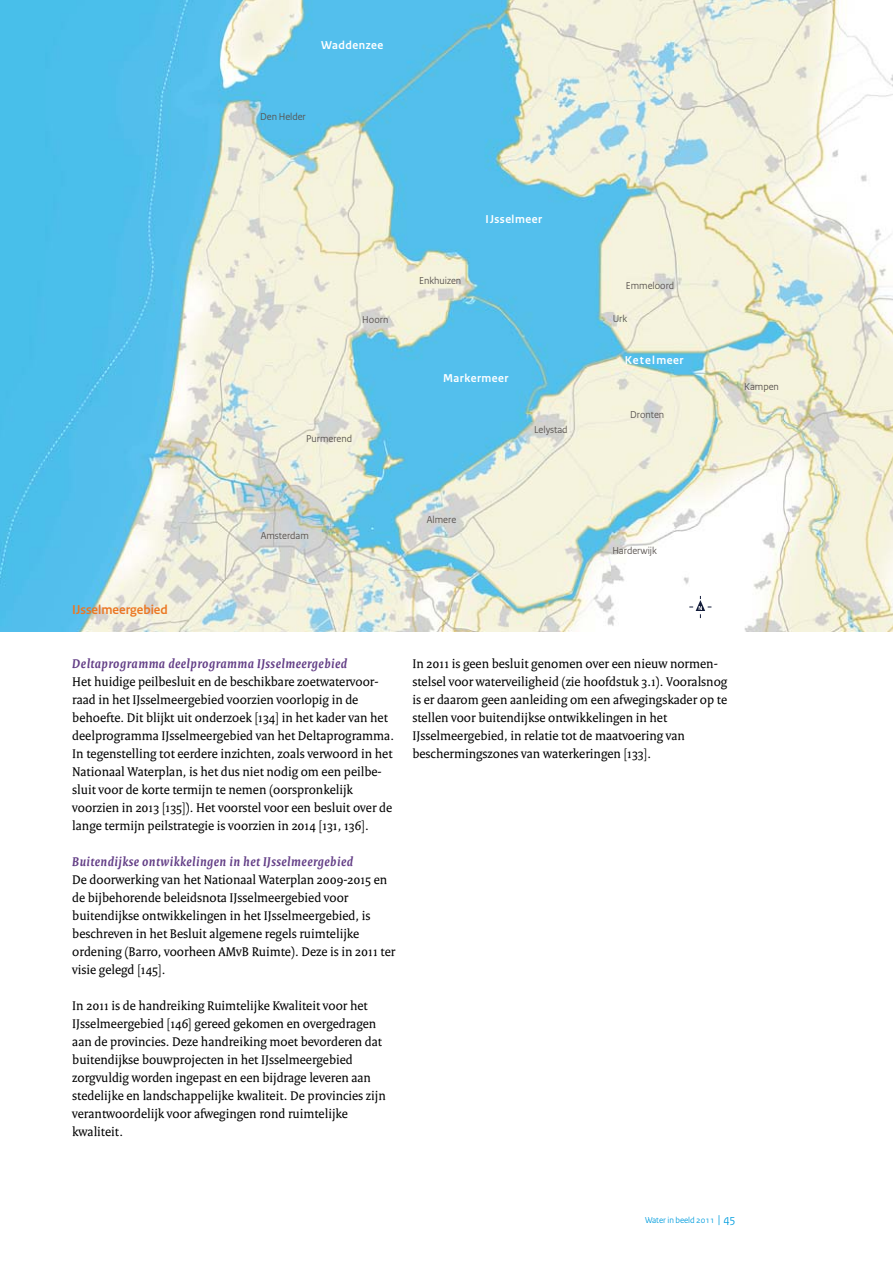
<style>
.page{position:relative;width:893px;height:1263px;background:#fff}
.page>*{position:absolute;margin:0;border:0;box-sizing:border-box;transform-origin:0 0}
.Broodtekst_RO_Mijs{font:13.5px/18px "Rijksoverheid Serif";color:#000}
.bold_cursief_kopje_p{font:italic 700 13.5px "Rijksoverheid Serif";letter-spacing:.04em;color:#633e86}
.Broodtekst_RO_Mijs-2{font:italic 700 13.5px "Rijksoverheid Serif";letter-spacing:.04em;color:#633e86}
.Titel_kaarten{font:700 13.5px "Rijksoverheid Sans Heading";color:#eb7723}
.waternaam_wit{font:700 12px "Rijksoverheid Sans Heading";letter-spacing:.04em;color:#fff}
.waternaam_wit-2{font:700 12px "Rijksoverheid Sans Heading";letter-spacing:.09em;color:#fff}
.plaatsnaam{font:10.5px "Rijksoverheid Sans";color:#57514d}
.t1{font:9px "Rijksoverheid Sans";color:#009dde}
.s1{font-size:12px}
</style>
<div class="page">
<img style="left:0;top:0;width:893px;height:631px">
<svg style="left:689px;top:596px;width:22px;height:22px"></svg>
<p class="waternaam_wit" style="left:321px;top:39px;width:64px">Waddenzee</p>
<p class="plaatsnaam" style="left:260px;top:110px;width:47px">Den Helder</p>
<p class="plaatsnaam" style="left:362px;top:313px;width:28px">Hoorn</p>
<p class="plaatsnaam" style="left:306px;top:432px;width:48px">Purmerend</p>
<p class="plaatsnaam" style="left:419px;top:275px;width:43px">Enkhuizen</p>
<p class="waternaam_wit" style="left:485px;top:212px;width:58px">IJsselmeer</p>
<p class="waternaam_wit" style="left:443px;top:371px;width:67px">Markermeer</p>
<p class="plaatsnaam" style="left:534px;top:423px;width:35px">Lelystad</p>
<p class="plaatsnaam" style="left:626px;top:279px;width:50px">Emmeloord</p>
<p class="plaatsnaam" style="left:613px;top:312px;width:16px">Urk</p>
<p class="waternaam_wit-2" style="left:625px;top:353px;width:60px">Ketelmeer</p>
<p class="plaatsnaam" style="left:630px;top:409px;width:36px">Dronten</p>
<p class="plaatsnaam" style="left:744px;top:381px;width:36px">Kampen</p>
<p class="plaatsnaam" style="left:261px;top:529px;width:50px">Amsterdam</p>
<p class="plaatsnaam" style="left:427px;top:513px;width:31px">Almere</p>
<p class="plaatsnaam" style="left:612px;top:545px;width:46px">Harderwijk</p>
<p class="Titel_kaarten" style="left:72px;top:602px;width:97px">IJsselmeergebied</p>
<p class="Broodtekst_RO_Mijs-2" style="left:72px;top:655px;width:276px">Deltaprogramma deelprogramma IJsselmeergebied</p>
<p class="Broodtekst_RO_Mijs" style="left:72px;top:672px;width:323px">Het huidige peilbesluit en de beschikbare zoetwatervoor&shy;raad in het IJsselmeergebied voorzien voorlopig in de behoefte. Dit blijkt uit onderzoek [134] in het kader van het deelprogramma IJsselmeergebied van het Deltaprogramma.<br>In tegenstelling tot eerdere inzichten, zoals verwoord in het Nationaal Waterplan, is het dus niet nodig om een peilbe&shy;sluit voor de korte termijn te nemen (oorspronkelijk voorzien in 2013 [135]). Het voorstel voor een besluit over de lange termijn peilstrategie is voorzien in 2014 [131, 136].</p>
<p class="bold_cursief_kopje_p" style="left:72px;top:853px;width:282px">Buitendijkse ontwikkelingen in het IJsselmeergebied</p>
<p class="Broodtekst_RO_Mijs" style="left:72px;top:870px;width:325px">De doorwerking van het Nationaal Waterplan 2009-2015 en de bijbehorende beleidsnota IJsselmeergebied voor buitendijkse ontwikkelingen in het IJsselmeergebied, is beschreven in het Besluit algemene regels ruimtelijke ordening (Barro, voorheen AMvB Ruimte). Deze is in 2011 ter visie gelegd [145].</p>
<p class="Broodtekst_RO_Mijs" style="left:72px;top:996px;width:315px">In 2011 is de handreiking Ruimtelijke Kwaliteit voor het IJsselmeergebied [146] gereed gekomen en overgedragen aan de provincies. Deze handreiking moet bevorderen dat buitendijkse bouwprojecten in het IJsselmeergebied zorgvuldig worden ingepast en een bijdrage leveren aan stedelijke en landschappelijke kwaliteit. De provincies zijn verantwoordelijk voor afwegingen rond ruimtelijke kwaliteit.</p>
<p class="Broodtekst_RO_Mijs" style="left:412px;top:654px;width:316px">In 2011 is geen besluit genomen over een nieuw normen&shy;stelsel voor waterveiligheid (zie hoofdstuk 3.1). Vooralsnog is er daarom geen aanleiding om een afwegingskader op te stellen voor buitendijkse ontwikkelingen in het IJsselmeergebied, in relatie tot de maatvoering van beschermingszones van waterkeringen [133].</p>
<p class="t1" style="left:645px;top:1215px;width:92px">Water in beeld 2011 <span class="s1">| 45</span></p>
</div>
